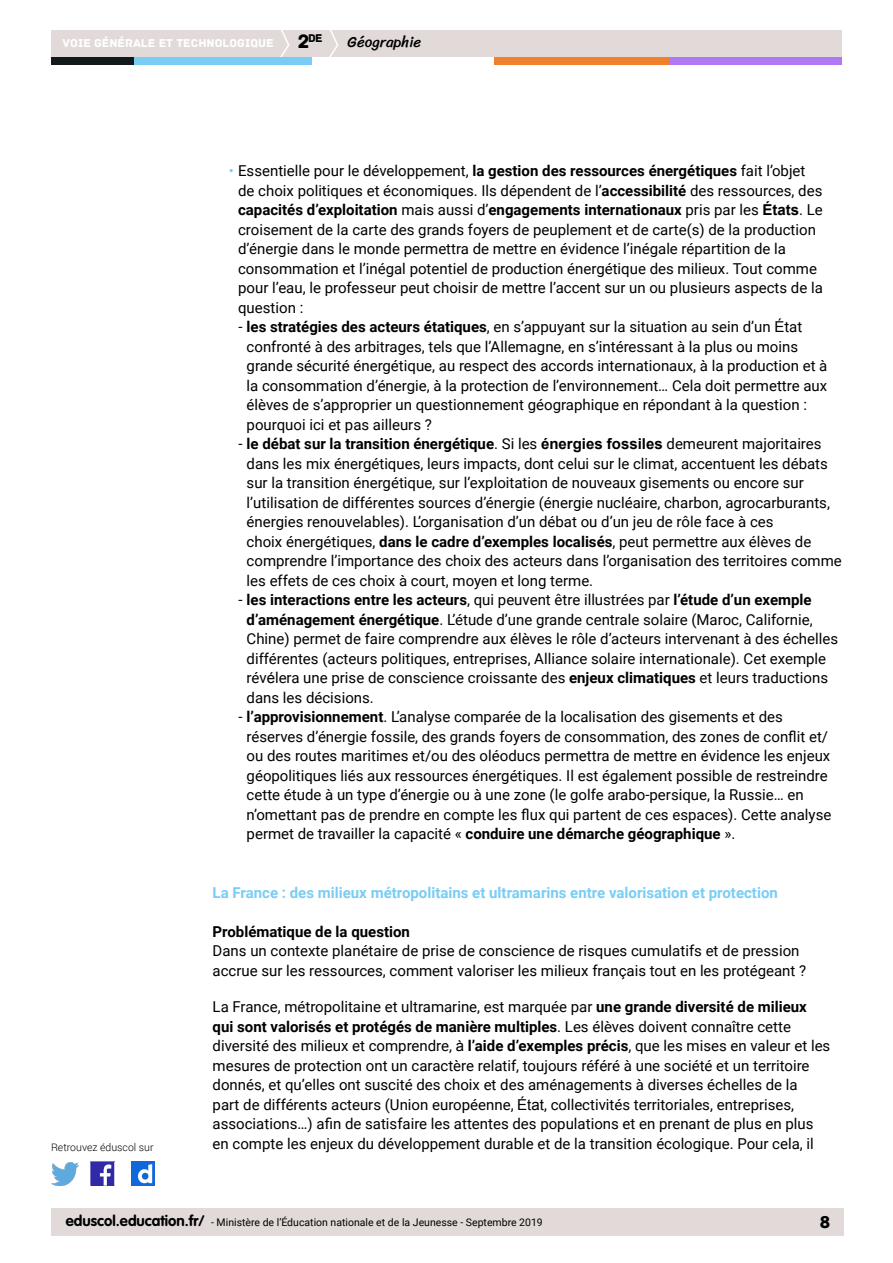
<style>
.page{position:relative;width:893px;height:1263px;background:#fff}
.page>*{position:absolute;margin:0;border:0;box-sizing:border-box;transform-origin:0 0}
.t1{font:18px "Archive";color:#000}
.t2{font:15px/19.5px "Roboto";color:#000}
.t3{font:700 15px "Roboto";color:#79cdf4}
.t4{font:700 15px "Roboto";color:#000}
.t5{font:15px "Sriracha";color:#000}
.t6{font:12px "Archive";color:#fff}
.t7{font:11.85px "Archive";color:#000}
.t8{font:10.5px "Roboto";color:#000}
.t9{font:300 10.5px "Roboto";color:#000}
.s1{font-size:20.4px}
.s2{color:#79cdf4}
.s3{font-weight:700}
.s4{font-family:"Arial";font-weight:700}
.s5{font-family:"Arial"}
.s6{font-family:"VAG Rounded Std";font-weight:700;font-size:15px}
</style>
<div class="page">
<div style="left:51px;top:30px;width:791px;height:27px;background:#e1dad8"></div>
<svg style="left:280px;top:30px;width:10px;height:27px"></svg>
<svg style="left:329px;top:30px;width:9px;height:27px"></svg>
<div style="left:133px;top:57px;width:179px;height:8px;background:#79cdf4"></div>
<div style="left:51px;top:57px;width:82px;height:8px;background:#141a1c"></div>
<div style="left:667px;top:57px;width:175px;height:8px;background:#b078f2"></div>
<div style="left:494px;top:57px;width:175px;height:8px;background:#f0802b"></div>
<div style="left:51px;top:1209px;width:792px;height:27px;background:#e1dad8"></div>
<img style="left:91px;top:1162px;width:23px;height:23px">
<img style="left:51px;top:1163px;width:28px;height:22px">
<img style="left:132px;top:1162px;width:22px;height:23px">
<p class="t7" style="left:298px;top:31px;width:27px"><span class="s1">2</span>de</p>
<p class="t6" style="left:63px;top:36px;width:212px">VOIE GÉNÉRALE ET TECHNOLOGIQUE</p>
<p class="t5" style="left:348px;top:33px;width:75px">Géographie</p>
<p class="t9" style="left:51px;top:1140px;width:104px">Retrouvez éduscol sur</p>
<p class="t2" style="left:238px;top:160px;width:586px;text-indent:-9px"><span class="s2">•</span> Essentielle pour le développement, <span class="s3">la gestion des ressources énergétiques</span> fait l’objet de choix politiques et économiques. Ils dépendent de l’<span class="s3">accessibilité</span> des ressources, des <span class="s3">capacités d’exploitation</span> mais aussi d’<span class="s3">engagements internationaux</span> pris par les <span class="s4">États</span>. Le croisement de la carte des grands foyers de peuplement et de carte(s) de la production d’énergie dans le monde permettra de mettre en évidence l’inégale répartition de la consommation et l’inégal potentiel de production énergétique des milieux. Tout comme pour l’eau, le professeur peut choisir de mettre l’accent sur un ou plusieurs aspects de la question :</p>
<p class="t2" style="left:247px;top:316px;width:582px;text-indent:-8px">- <span class="s3">les stratégies des acteurs étatiques</span>, en s’appuyant sur la situation au sein d’un <span class="s5">É</span>tat confronté à des arbitrages, tels que l’Allemagne, en s’intéressant à la plus ou moins grande sécurité énergétique, au respect des accords internationaux, à la production et à la consommation d’énergie, à la protection de l’environnement… Cela doit permettre aux élèves de s’approprier un questionnement géographique en répondant à la question : pourquoi ici et pas ailleurs ?</p>
<p class="t2" style="left:247px;top:433px;width:597px;text-indent:-8px">- <span class="s3">le débat sur la transition énergétique</span>. Si les <span class="s4">énergies fossiles</span> demeurent majoritaires dans les mix énergétiques, leurs impacts, dont celui sur le climat, accentuent les débats sur la transition énergétique, sur l’exploitation de nouveaux gisements ou encore sur l’utilisation de différentes sources d’énergie (énergie nucléaire, charbon, agrocarburants, énergies renouvelables). L’organisation d’un débat ou d’un jeu de rôle face à ces<br>choix énergétiques, <span class="s3">dans le cadre d’exemples localisés</span>, peut permettre aux élèves de comprendre l’importance des choix des acteurs dans l’organisation des territoires comme les effets de ces choix à court, moyen et long terme.</p>
<p class="t2" style="left:247px;top:589px;width:593px;text-indent:-8px">- <span class="s3">les interactions entre les acteurs</span>, qui peuvent être illustrées par <span class="s3">l’étude d’un exemple d’aménagement énergétique</span>. L’étude d’une grande centrale solaire (Maroc, Californie, Chine) permet de faire comprendre aux élèves le rôle d’acteurs intervenant à des échelles différentes (acteurs politiques, entreprises, Alliance solaire internationale). Cet exemple rév<span class="s5">é</span>lera une prise de conscience croissante des <span class="s3">enjeux climatiques</span> et leurs traductions dans les décisions.</p>
<p class="t2" style="left:247px;top:706px;width:586px;text-indent:-8px">- <span class="s3">l’approvisionnement</span>. L’analyse comparée de la localisation des gisements et des réserves d’énergie fossile, des grands foyers de consommation, des zones de conflit et/ ou des routes maritimes et/ou des oléoducs permettra de mettre en évidence les enjeux géopolitiques liés aux ressources énergétiques. Il est également possible de restreindre cette étude à un type d’énergie ou à une zone (le golfe arabo-persique, la Russie… en n’omettant pas de prendre en compte les flux qui partent de ces espaces). Cette analyse permet de travailler la capacité « <span class="s3">conduire une démarche géographique</span> ».</p>
<p class="t3" style="left:213px;top:882px;width:567px">La France : des milieux métropolitains et ultramarins entre valorisation et protection</p>
<p class="t4" style="left:213px;top:921px;width:199px">Problématique de la question</p>
<p class="t2" style="left:213px;top:940px;width:595px">Dans un contexte planétaire de prise de conscience de risques cumulatifs et de pression accrue sur les ressources, comment valoriser les milieux français tout en les protégeant ?</p>
<p class="t2" style="left:213px;top:996px;width:619px">La France, métropolitaine et ultramarine, est marquée par <span class="s3">une grande diversité de milieux qui sont valorisés et protégés de manière multiples</span>. Les élèves doivent connaître cette diversité des milieux et comprendre, <span class="s5">à</span> <span class="s3">l’aide d’exemples précis</span>, que les mises en valeur et les mesures de protection ont un caractère relatif, toujours référé à une société et un territoire donnés, et qu’elles ont suscité des choix et des aménagements à diverses échelles de la<br>part de différents acteurs (Union européenne, <span class="s5">État</span>, collectivités territoriales, entreprises, associations…) afin de satisfaire les attentes des populations et en prenant de plus en plus en compte les enjeux du développement durable et de la transition écologique. Pour cela, il</p>
<p class="t8" style="left:66px;top:1215px;width:478px"><span class="s6">eduscol.education.fr/</span> - Ministère de l’Éducation nationale et de la Jeunesse - Septembre 2019</p>
<p class="t1" style="left:820px;top:1211px;width:12px">8</p>
</div>
